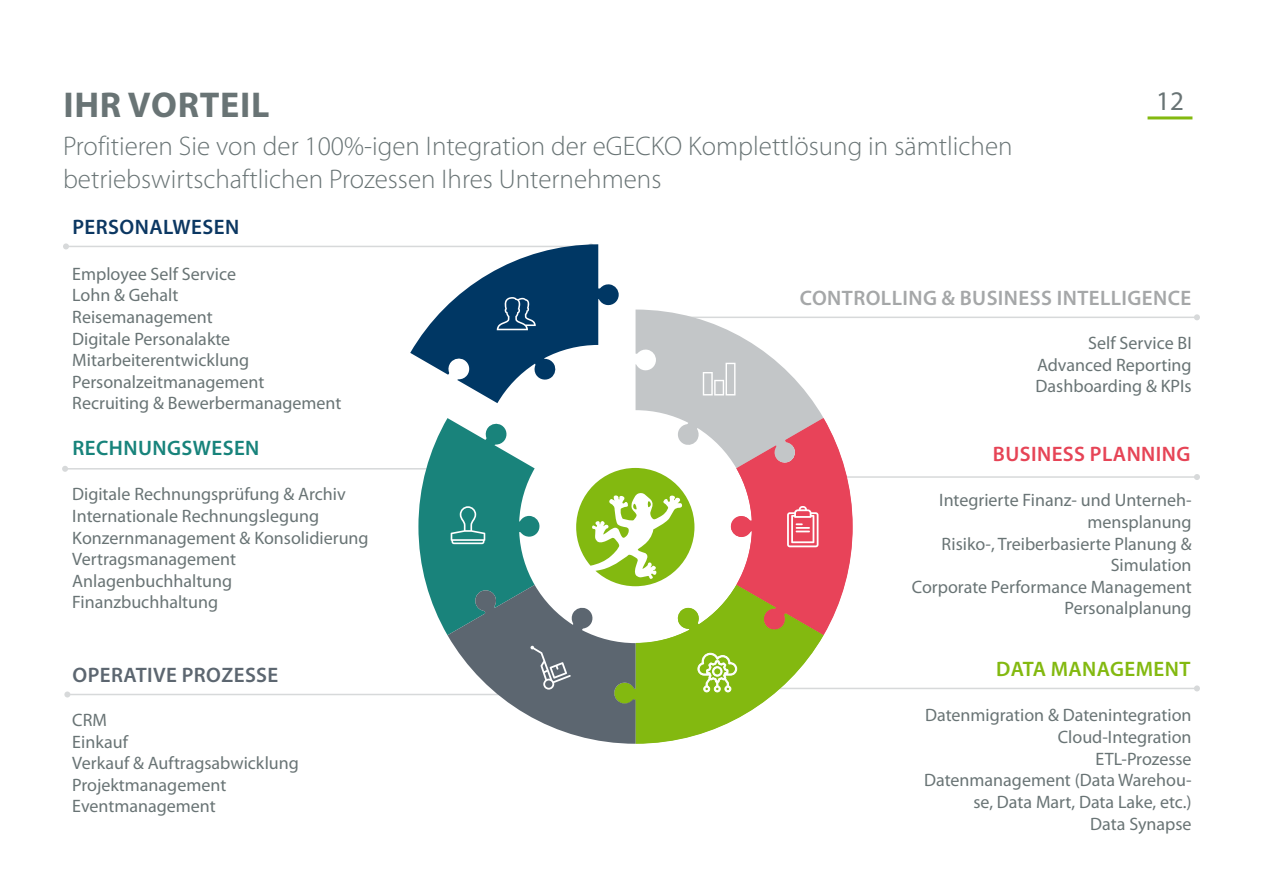
<style>
.page{position:relative;width:1263px;height:893px;background:#fff}
.page>*{position:absolute;margin:0;border:0;box-sizing:border-box;transform-origin:0 0}
.t1{font:700 36px "Myriad Pro";letter-spacing:.02em;color:#697475}
.t2{font:300 27px/32.4px "Myriad Pro";color:#697475}
.t3{font:27px "Myriad Pro";color:#697475}
.t4{font:600 21px "Myriad Pro";letter-spacing:.02em;color:#a5a7a8}
.t5{font:600 21px "Myriad Pro";letter-spacing:.02em;color:#5c6670}
.t6{font:600 21px "Myriad Pro";letter-spacing:.02em;color:#e64456}
.t7{font:600 21px "Myriad Pro";letter-spacing:.02em;color:#17837b}
.t8{font:600 21px "Myriad Pro";letter-spacing:.02em;color:#83b910}
.t9{font:600 21px "Myriad Pro";letter-spacing:.02em;color:#0b3762}
.t10{font:18px/21.6px "Myriad Pro";color:#697475}
</style>
<div class="page">
<hr style="left:1147px;top:116px;width:45px;height:3px;background:#83b910">
<hr style="left:67px;top:694px;width:497px;height:1px;background:#d7d9da">
<svg style="left:64px;top:691px;width:6px;height:6px"></svg>
<hr style="left:65px;top:468px;width:433px;height:2px;background:#d7d9da">
<svg style="left:62px;top:466px;width:6px;height:6px"></svg>
<hr style="left:687px;top:688px;width:510px;height:1px;background:#d7d9da">
<svg style="left:1194px;top:685px;width:6px;height:6px"></svg>
<hr style="left:781px;top:476px;width:416px;height:2px;background:#d7d9da">
<svg style="left:1194px;top:474px;width:6px;height:6px"></svg>
<hr style="left:660px;top:317px;width:537px;height:1px;background:#d7d9da">
<svg style="left:1194px;top:314px;width:6px;height:6px"></svg>
<hr style="left:66px;top:246px;width:525px;height:1px;background:#d7d9da">
<svg style="left:63px;top:243px;width:6px;height:6px"></svg>
<svg style="left:410px;top:243px;width:443px;height:501px"></svg>
<h1 class="t1" style="left:63px;top:81px;width:208px">IHR VORTEIL</h1>
<h2 class="t3" style="left:1156px;top:85px;width:29px">12</h2>
<h2 class="t2" style="left:63px;top:130px;width:951px">Profitieren Sie von der 100%-igen Integration der eGECKO Komplettlösung in sämtlichen betriebswirtschaftlichen Prozessen Ihres Unternehmens</h2>
<p class="t9" style="left:72px;top:213px;width:168px">PERSONALWESEN</p>
<p class="t10" style="left:72px;top:263px;width:271px">Employee Self Service<br>Lohn &amp; Gehalt<br>Reisemanagement<br>Digitale Personalakte<br>Mitarbeiterentwicklung<br>Personalzeitmanagement<br>Recruiting &amp; Bewerbermanagement</p>
<p class="t4" style="left:800px;top:284px;width:393px">CONTROLLING &amp; BUSINESS INTELLIGENCE</p>
<p class="t10" style="left:1036px;top:332px;width:157px;text-align:justify;text-indent:53px">Self Service BI Advanced Reporting Dashboarding &amp; KPIs</p>
<p class="t7" style="left:72px;top:434px;width:188px">RECHNUNGSWESEN</p>
<p class="t6" style="left:993px;top:440px;width:199px">BUSINESS PLANNING</p>
<p class="t10" style="left:72px;top:483px;width:298px">Digitale Rechnungsprüfung &amp; Archiv<br>Internationale Rechnungslegung<br>Konzernmanagement &amp; Konsolidierung<br>Vertragsmanagement<br>Anlagenbuchhaltung<br>Finanzbuchhaltung</p>
<p class="t10" style="left:912px;top:489px;width:281px;text-align:right">Integrierte Finanz- und Unterneh&shy;mensplanung<br>Risiko-, Treiberbasierte Planung &amp;<br>Simulation<br>Corporate Performance Management<br>Personalplanung</p>
<p class="t5" style="left:72px;top:661px;width:207px">OPERATIVE PROZESSE</p>
<p class="t10" style="left:72px;top:709px;width:228px">CRM<br>Einkauf<br>Verkauf &amp; Auftragsabwicklung<br>Projektmanagement<br>Eventmanagement</p>
<p class="t8" style="left:996px;top:655px;width:196px">DATA MANAGEMENT</p>
<p class="t10" style="left:924px;top:704px;width:269px;text-align:right">Datenmigration &amp; Datenintegration<br>Cloud-Integration<br>ETL-Prozesse<br>Datenmanagement (Data Warehou&shy;se, Data Mart, Data Lake, etc.)<br>Data Synapse</p>
</div>
